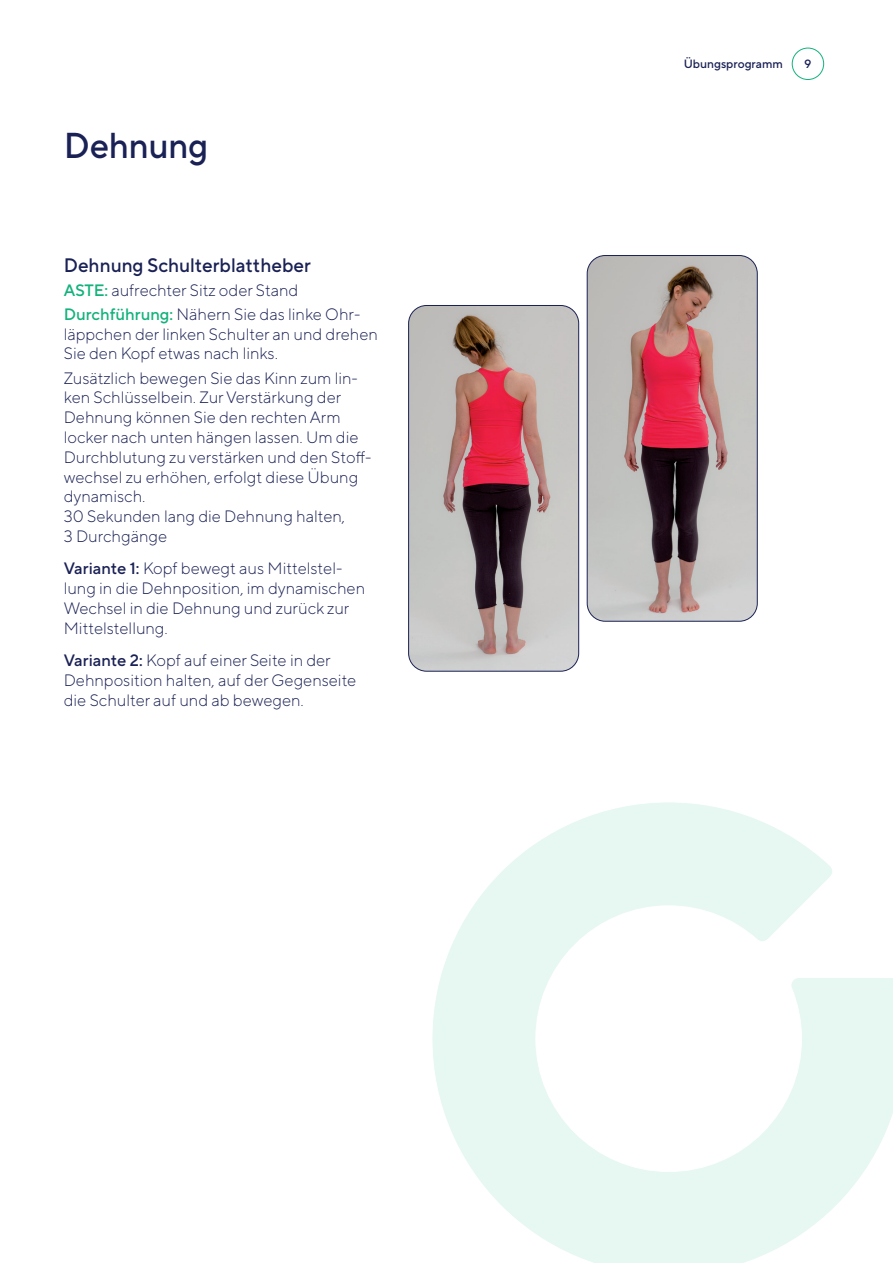
<style>
.page{position:relative;width:893px;height:1263px;background:#fff}
.page>*{position:absolute;margin:0;border:0;box-sizing:border-box;transform-origin:0 0}
.t1{font:500 36px "TT Norms Pro";letter-spacing:-.005em;color:#1a2155;scale:.96 1}
.t2{font:500 19.5px "TT Norms Pro";color:#1a2155}
.t3{font:300 16.5px/19.8px "TT Norms Pro";color:#1a2155}
.t4{font:500 12px "TT Norms Pro";color:#1a2155}
.s1{font-weight:500;color:#13b27b}
.s2{font-weight:500}
</style>
<div class="page">
<div style="left:792px;top:48px;width:32px;height:32px;border:1px solid #13b27b;border-radius:50%"></div>
<svg style="left:432px;top:802px;width:461px;height:461px"></svg>
<img style="left:587px;top:255px;width:169px;height:366px">
<div style="left:587px;top:255px;width:171px;height:367px;border:1px solid #1a2155;border-radius:18px"></div>
<img style="left:409px;top:305px;width:170px;height:366px">
<div style="left:408px;top:305px;width:171px;height:366px;border:1px solid #1a2155;border-radius:18px"></div>
<h1 class="t1" style="left:64px;top:122px;width:152px">Dehnung</h1>
<p class="t2" style="left:64px;top:252px;width:249px">Dehnung Schulterblattheber</p>
<p class="t3" style="left:64px;top:277px;width:298px;line-height:24px"><span class="s1">ASTE:</span> aufrechter Sitz oder Stand<br><span class="s1">Durchführung:</span> Nähern Sie das linke Ohr-</p>
<p class="t3" style="left:64px;top:323px;width:316px">läppchen der linken Schulter an und drehen<br>Sie den Kopf etwas nach links.</p>
<p class="t3" style="left:64px;top:367px;width:309px">Zusätzlich bewegen Sie das Kinn zum lin&shy;ken Schlüsselbein. Zur Verstärkung der Dehnung können Sie den rechten Arm locker nach unten hängen lassen. Um die Durchblutung zu verstärken und den Stoff&shy;wechsel zu erhöhen, erfolgt diese Übung dynamisch.<br>30 Sekunden lang die Dehnung halten,<br>3 Durchgänge</p>
<p class="t3" style="left:64px;top:558px;width:303px"><span class="s2">Variante 1:</span> Kopf bewegt aus Mittelstel&shy;lung in die Dehnposition, im dynamischen Wechsel in die Dehnung und zurück zur Mittelstellung.</p>
<p class="t3" style="left:64px;top:650px;width:294px"><span class="s2">Variante 2:</span> Kopf auf einer Seite in der<br>Dehnposition halten, auf der Gegenseite die Schulter auf und ab bewegen.</p>
<p class="t4" style="left:684px;top:56px;width:101px">Übungsprogramm</p>
<p class="t4" style="left:804px;top:56px;width:9px">9</p>
</div>
